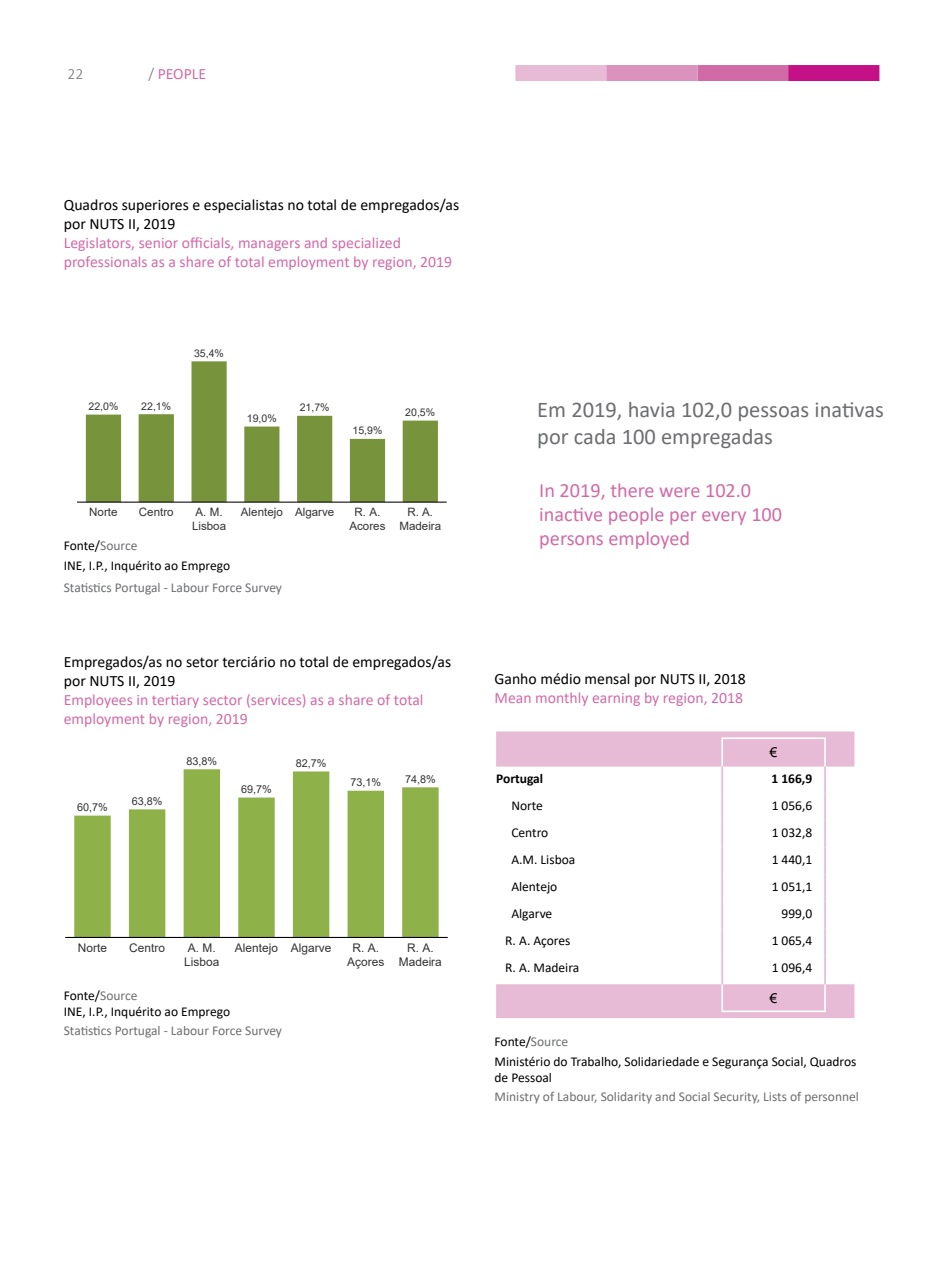
<style>
.page{position:relative;width:944px;height:1276px;background:#fff}
.page>*{position:absolute;margin:0;border:0;box-sizing:border-box;transform-origin:0 0}
.t1{font:22.5px/27px "Calibri";color:#6d6e71}
.t2{font:20.25px/24.3px "Calibri";color:#d16ba7}
.t3{font:15.75px/18.9px "Calibri";color:#d16ba7}
.t4{font:15.75px/18.9px "Calibri";color:#000}
.t5{font:300 15.75px "Calibri";color:#6d6e71}
.t6{font:13.5px/19.3px "Calibri";color:#000}
.t7{font:13.5px "Calibri";color:#6d6e71}
.t8{font:700 13.5px "Calibri";color:#000}
.t9{font:13.5px "Arial";color:#000}
.t10{font:11.92px/13.7px "Arial";color:#333;text-align:center}
.t11{font:11.47px/13.3px "Arial";color:#333;text-align:center}
.t12{font:10.8px "Arial";color:#333}
.t13{font:10.58px "Arial";color:#333}
.s1{font-weight:300;color:#6d6e71}
.s2{color:#6d6e71}
</style>
<div class="page">
<div style="left:515px;top:65px;width:92px;height:16px;background:#e7bad5"></div>
<div style="left:606px;top:65px;width:92px;height:16px;background:#db92bc"></div>
<div style="left:698px;top:65px;width:91px;height:16px;background:#d16ba7"></div>
<div style="left:788px;top:65px;width:91px;height:16px;background:#c41188"></div>
<svg style="left:86px;top:361px;width:352px;height:140px"></svg>
<hr style="left:77px;top:501px;width:370px;height:2px;background:#000">
<svg style="left:496px;top:731px;width:358px;height:287px"></svg>
<hr style="left:721px;top:739px;width:2px;height:27px;background:#fff">
<hr style="left:721px;top:737px;width:105px;height:2px;background:#fff">
<hr style="left:824px;top:739px;width:2px;height:27px;background:#fff">
<hr style="left:721px;top:984px;width:2px;height:26px;background:#fff">
<hr style="left:824px;top:984px;width:2px;height:26px;background:#fff">
<hr style="left:721px;top:1010px;width:105px;height:2px;background:#fff">
<hr style="left:721px;top:766px;width:2px;height:27px;background:#e7bad5">
<hr style="left:824px;top:766px;width:2px;height:27px;background:#e7bad5">
<hr style="left:721px;top:793px;width:2px;height:27px;background:#e7bad5">
<hr style="left:824px;top:793px;width:2px;height:27px;background:#e7bad5">
<hr style="left:721px;top:820px;width:2px;height:27px;background:#e7bad5">
<hr style="left:824px;top:820px;width:2px;height:27px;background:#e7bad5">
<hr style="left:721px;top:847px;width:2px;height:27px;background:#e7bad5">
<hr style="left:824px;top:847px;width:2px;height:27px;background:#e7bad5">
<hr style="left:721px;top:874px;width:2px;height:27px;background:#e7bad5">
<hr style="left:824px;top:874px;width:2px;height:27px;background:#e7bad5">
<hr style="left:721px;top:901px;width:2px;height:27px;background:#e7bad5">
<hr style="left:824px;top:901px;width:2px;height:27px;background:#e7bad5">
<hr style="left:721px;top:928px;width:2px;height:27px;background:#e7bad5">
<hr style="left:824px;top:928px;width:2px;height:27px;background:#e7bad5">
<hr style="left:721px;top:955px;width:2px;height:29px;background:#e7bad5">
<hr style="left:824px;top:955px;width:2px;height:29px;background:#e7bad5">
<svg style="left:74px;top:769px;width:365px;height:168px;fill:#8eb149"></svg>
<hr style="left:65px;top:937px;width:383px;height:1px;background:#000">
<p class="t5" style="left:67px;top:64px;width:17px">22</p>
<p class="t3" style="left:148px;top:64px;width:59px"><span class="s1">/</span> PEOPLE</p>
<p class="t4" style="left:64px;top:195px;width:397px">Quadros superiores e especialistas no total de empregados/as por NUTS II, 2019</p>
<p class="t3" style="left:64px;top:233px;width:390px">Legislators, senior officials, managers and specialized professionals as a share of total employment by region, 2019</p>
<p class="t13" style="left:88px;top:399px;width:31px">22,0%</p>
<p class="t13" style="left:141px;top:398px;width:31px">22,1%</p>
<p class="t13" style="left:194px;top:346px;width:31px">35,4%</p>
<p class="t13" style="left:247px;top:411px;width:31px">19,0%</p>
<p class="t13" style="left:300px;top:400px;width:31px">21,7%</p>
<p class="t13" style="left:352px;top:423px;width:31px">15,9%</p>
<p class="t13" style="left:405px;top:405px;width:31px">20,5%</p>
<p class="t11" style="left:89px;top:506px;width:30px">Norte</p>
<p class="t11" style="left:139px;top:506px;width:36px">Centro</p>
<p class="t11" style="left:192px;top:506px;width:36px">A. M.<br>Lisboa</p>
<p class="t11" style="left:241px;top:506px;width:95px">Alentejo Algarve</p>
<p class="t11" style="left:349px;top:506px;width:38px">R. A.<br>Açores</p>
<p class="t11" style="left:399px;top:506px;width:43px">R. A.<br>Madeira</p>
<p class="t6" style="left:64px;top:536px;width:168px">Fonte/<span class="s2">Source<br></span>INE, I.P., Inquérito ao Emprego</p>
<p class="t7" style="left:64px;top:578px;width:220px">Statistics Portugal - Labour Force Survey</p>
<p class="t4" style="left:64px;top:652px;width:389px">Empregados/as no setor terciário no total de empregados/as por NUTS II, 2019</p>
<p class="t3" style="left:64px;top:690px;width:361px">Employees in tertiary sector (services) as a share of total employment by region, 2019</p>
<p class="t12" style="left:77px;top:799px;width:32px">60,7%</p>
<p class="t12" style="left:132px;top:793px;width:32px">63,8%</p>
<p class="t12" style="left:186px;top:753px;width:32px">83,8%</p>
<p class="t12" style="left:241px;top:781px;width:32px">69,7%</p>
<p class="t12" style="left:296px;top:755px;width:32px">82,7%</p>
<p class="t12" style="left:350px;top:775px;width:32px">73,1%</p>
<p class="t12" style="left:405px;top:771px;width:32px">74,8%</p>
<p class="t10" style="left:78px;top:941px;width:31px">Norte</p>
<p class="t10" style="left:129px;top:941px;width:37px">Centro</p>
<p class="t10" style="left:184px;top:941px;width:37px">A. M.<br>Lisboa</p>
<p class="t10" style="left:235px;top:941px;width:98px">Alentejo Algarve</p>
<p class="t10" style="left:347px;top:941px;width:39px">R. A.<br>Açores</p>
<p class="t10" style="left:399px;top:941px;width:44px">R. A.<br>Madeira</p>
<p class="t6" style="left:64px;top:986px;width:168px;line-height:16.2px">Fonte/<span class="s2">Source<br></span>INE, I.P., Inquérito ao Emprego</p>
<p class="t7" style="left:64px;top:1021px;width:220px">Statistics Portugal - Labour Force Survey</p>
<h1 class="t1" style="left:537px;top:396px;width:348px">Em 2019, havia 102,0 pessoas inativas por cada 100 empregadas</h1>
<h2 class="t2" style="left:539px;top:477px;width:244px">In 2019, there were 102.0 inactive people per every 100 persons employed</h2>
<p class="t4" style="left:495px;top:669px;width:253px">Ganho médio mensal por NUTS II, 2018</p>
<p class="t3" style="left:495px;top:687px;width:250px">Mean monthly earning by region, 2018</p>
<p class="t9" style="left:770px;top:743px;width:9px">€</p>
<p class="t8" style="left:496px;top:769px;width:49px">Portugal</p>
<p class="t8" style="left:772px;top:769px;width:42px">1 166,9</p>
<p class="t6" style="left:511px;top:795px;width:33px">Norte</p>
<p class="t6" style="left:772px;top:795px;width:42px">1 056,6</p>
<p class="t6" style="left:511px;top:822px;width:39px">Centro</p>
<p class="t6" style="left:772px;top:822px;width:42px">1 032,8</p>
<p class="t6" style="left:511px;top:849px;width:66px">A.M. Lisboa</p>
<p class="t6" style="left:772px;top:849px;width:42px">1 440,1</p>
<p class="t6" style="left:511px;top:876px;width:48px">Alentejo</p>
<p class="t6" style="left:772px;top:876px;width:42px">1 051,1</p>
<p class="t6" style="left:511px;top:903px;width:43px">Algarve</p>
<p class="t6" style="left:782px;top:903px;width:32px">999,0</p>
<p class="t6" style="left:505px;top:930px;width:67px">R. A. Açores</p>
<p class="t6" style="left:772px;top:930px;width:42px">1 065,4</p>
<p class="t6" style="left:505px;top:957px;width:76px">R. A. Madeira</p>
<p class="t6" style="left:772px;top:957px;width:42px">1 096,4</p>
<p class="t9" style="left:770px;top:988px;width:9px">€</p>
<p class="t6" style="left:495px;top:1031px;width:363px">Fonte/<span class="s2">Source<br></span>Ministério do Trabalho, Solidariedade e Segurança Social, Quadros</p>
<p class="t6" style="left:495px;top:1067px;width:59px">de Pessoal</p>
<p class="t7" style="left:495px;top:1087px;width:366px">Ministry of Labour, Solidarity and Social Security, Lists of personnel</p>
</div>
